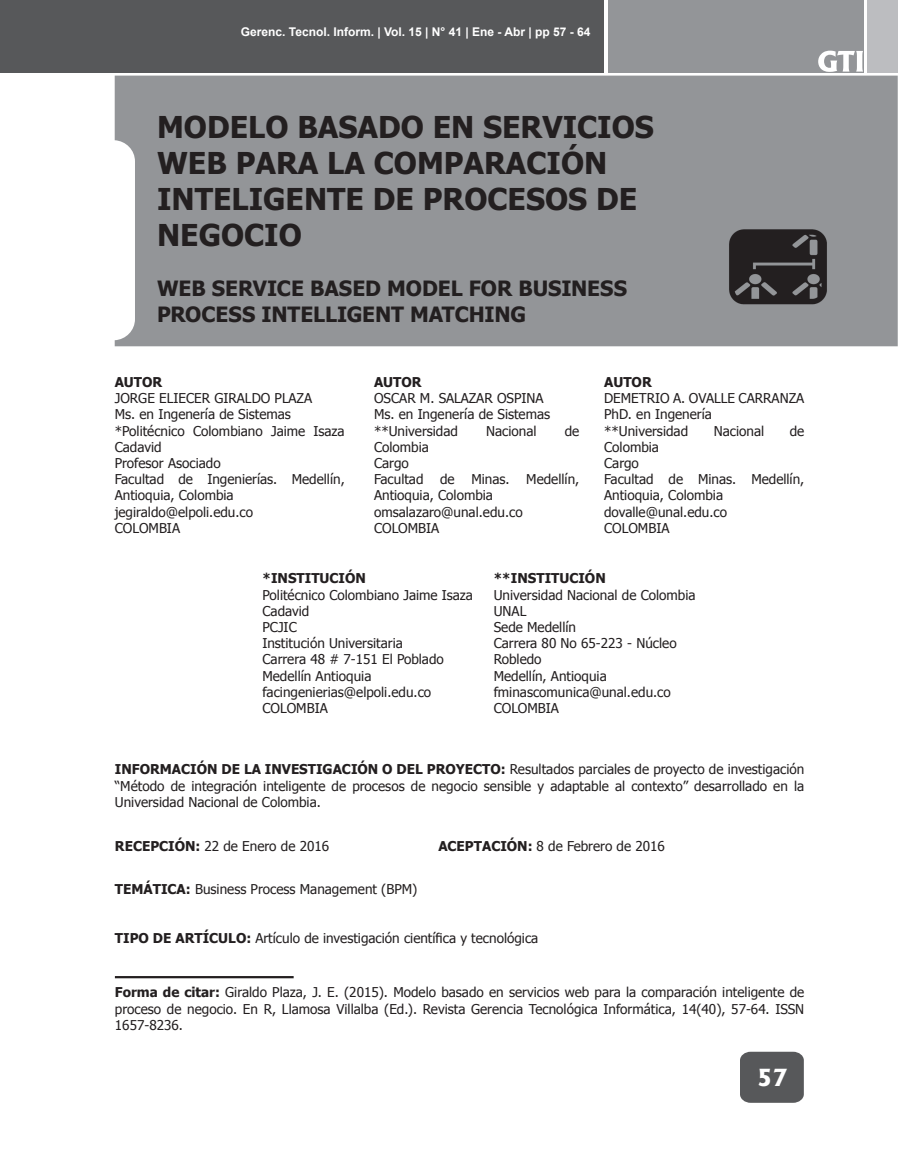
<style>
.page{position:relative;width:898px;height:1166px;background:#fff}
.page>*{position:absolute;margin:0;border:0;box-sizing:border-box;transform-origin:0 0}
.t1{font:700 30px/36px "Tahoma";color:#231f20}
.t2{font:800 22.5px "Albertus";color:#fff}
.t3{font:700 21px/25.2px "Tahoma";letter-spacing:-.005em;color:#231f20}
.t4{font:13.5px/16.2px "Tahoma";color:#231f20}
.t5{font:700 13.5px "Tahoma";color:#231f20}
.t6{font:700 12px "Arial";color:#fff}
.s1{font-weight:700}
</style>
<div class="page">
<div style="left:9px;top:0;width:595px;height:73px;background:#57585a"></div>
<div style="left:608px;top:0;width:255px;height:73px;background:#939598"></div>
<div style="left:867px;top:0;width:30px;height:73px;background:#bcbdc0"></div>
<div style="left:115px;top:76px;width:782px;height:270px;background:#939598"></div>
<div style="left:740px;top:1051px;width:63px;height:51px;background:#57585a"></div>
<svg style="left:818px;top:51px;width:44px;height:21px"></svg>
<div style="left:0;top:0;width:9px;height:73px;background:#57585a"></div>
<img style="left:724px;top:225px;width:107px;height:83px">
<hr style="left:115px;top:975px;width:178px;height:2px;background:#231f20">
<p class="t6" style="left:241px;top:24px;width:351px">Gerenc. Tecnol. Inform. | Vol. 15 | N° 41 | Ene - Abr | pp 57 - 64</p>
<h1 class="t1" style="left:157px;top:107px;width:498px">MODELO BASADO EN SERVICIOS<br>WEB PARA LA COMPARACIóN<br>INTELIGENTE DE PROCESOS DE<br>NEGOCIO</h1>
<h3 class="t3" style="left:157px;top:275px;width:471px">WEB SERVICE BASED MODEL FOR BUSINESS<br>PROCESS INTELLIGENT MATCHING</h3>
<p class="t5" style="left:115px;top:372px;width:49px">AUTOR</p>
<p class="t4" style="left:115px;top:389px;width:231px">JORGE ELIECER GIRALDO PLAZA<br>Ms. en Ingenería de Sistemas *Politécnico Colombiano Jaime Isaza<br>Cadavid<br>Profesor Asociado<br>Facultad de Ingenierías. Medellín,<br>Antioquia, Colombia jegiraldo@elpoli.edu.co<br>COLOMBIA</p>
<p class="t5" style="left:374px;top:372px;width:49px">AUTOR</p>
<p class="t4" style="left:374px;top:389px;width:178px">OSCAR M. SALAZAR OSPINA<br>Ms. en Ingenería de Sistemas **Universidad</p>
<p class="t4" style="left:486px;top:422px;width:52px">Nacional</p>
<p class="t4" style="left:564px;top:422px;width:16px">de</p>
<p class="t4" style="left:374px;top:438px;width:207px">Colombia<br>Cargo<br>Facultad de Minas. Medellín,<br>Antioquia, Colombia omsalazaro@unal.edu.co<br>COLOMBIA</p>
<p class="t5" style="left:604px;top:372px;width:49px">AUTOR</p>
<p class="t4" style="left:604px;top:389px;width:202px">DEMETRIO A. OVALLE CARRANZA<br>PhD. en Ingenería<br>**Universidad</p>
<p class="t4" style="left:713px;top:422px;width:52px">Nacional</p>
<p class="t4" style="left:789px;top:422px;width:16px">de</p>
<p class="t4" style="left:604px;top:438px;width:202px">Colombia<br>Cargo<br>Facultad de Minas. Medellín,<br>Antioquia, Colombia dovalle@unal.edu.co<br>COLOMBIA</p>
<p class="t5" style="left:262px;top:568px;width:105px">*INSTITUCIóN</p>
<p class="t4" style="left:262px;top:585px;width:212px">Politécnico Colombiano Jaime Isaza<br>Cadavid<br>PCJIC<br>Institución Universitaria<br>Carrera 48 # 7-151 El Poblado<br>Medellín Antioquia facingenierias@elpoli.edu.co<br>COLOMBIA</p>
<p class="t5" style="left:493px;top:568px;width:114px">**INSTITUCIóN</p>
<p class="t4" style="left:493px;top:585px;width:203px">Universidad Nacional de Colombia<br>UNAL<br>Sede Medellín<br>Carrera 80 No 65-223 - Núcleo<br>Robledo<br>Medellín, Antioquia fminascomunica@unal.edu.co<br>COLOMBIA</p>
<p class="t4" style="left:115px;top:760px;width:690px;text-align:justify"><span class="s1">INFORMACIóN DE LA INVESTIGACIóN O DEL PROYECTO:</span> Resultados parciales de proyecto de investigación “Método de integración inteligente de procesos de negocio sensible y adaptable al contexto” desarrollado en la Universidad Nacional de Colombia.</p>
<p class="t4" style="left:115px;top:837px;width:216px"><span class="s1">RECEPCIóN:</span> 22 de Enero de 2016</p>
<p class="t4" style="left:438px;top:837px;width:228px"><span class="s1">ACEPTACIóN:</span> 8 de Febrero de 2016</p>
<p class="t4" style="left:115px;top:880px;width:304px"><span class="s1">TEMÁTICA:</span> Business Process Management (BPM)</p>
<p class="t4" style="left:115px;top:929px;width:425px"><span class="s1">TIPO DE ARTÍCULO:</span> Artículo de investigación científica y tecnológica</p>
<p class="t4" style="left:115px;top:983px;width:690px;text-align:justify"><span class="s1">Forma de citar:</span> Giraldo Plaza, J. E. (2015). Modelo basado en servicios web para la comparación inteligente de proceso de negocio. En R, Llamosa Villalba (Ed.). Revista Gerencia Tecnológica Informática, 14(40), 57-64. ISSN 1657-8236.</p>
<h2 class="t2" style="left:757px;top:1062px;width:31px">57</h2>
</div>
